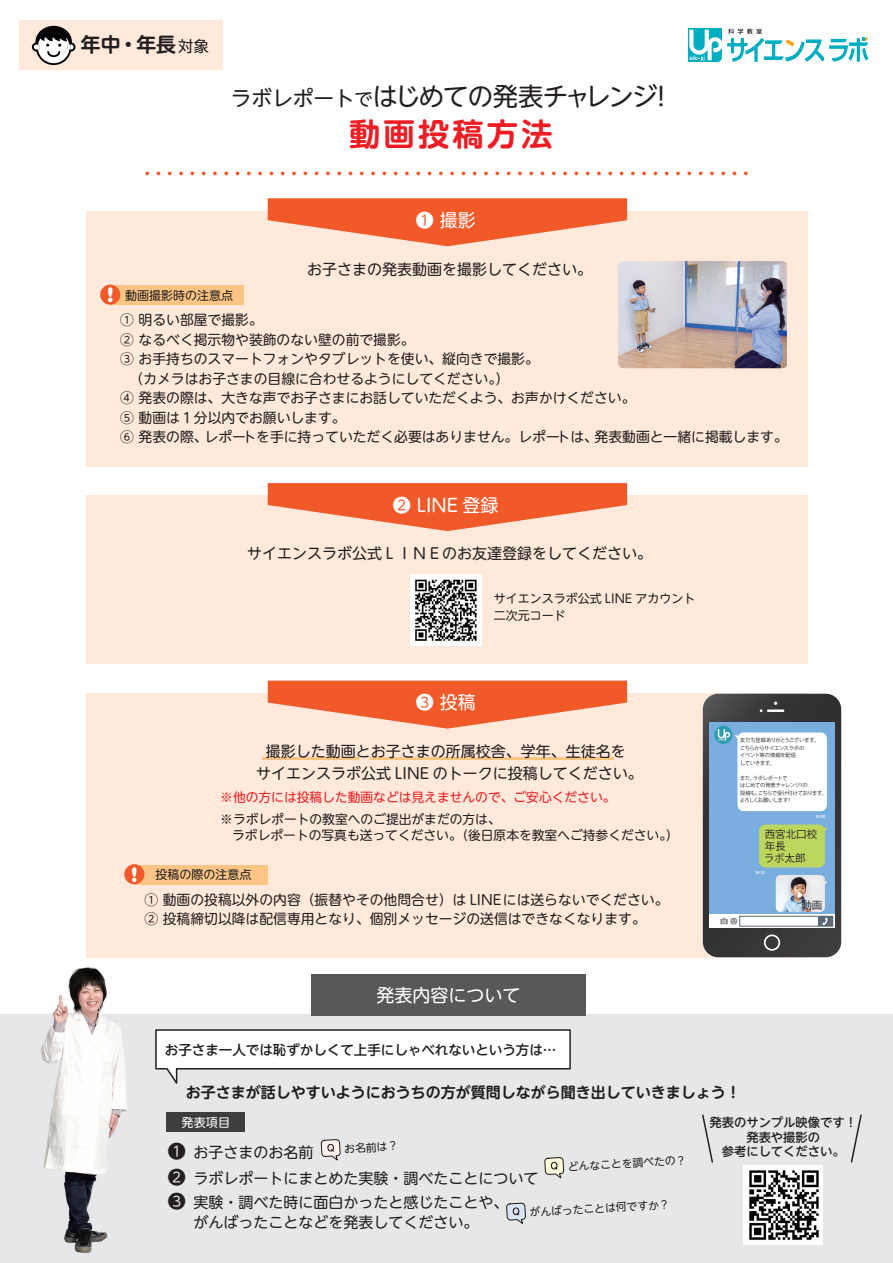
<style>
.page{position:relative;width:893px;height:1263px;background:#fff}
.page>*{position:absolute;margin:0;border:0;box-sizing:border-box;transform-origin:0 0}
.t1{font:700 31.35px "UD Shin M Go Pro De";letter-spacing:.1em;color:#ee1d23}
.t2{font:25.35px "UD Shin M Go Pro";letter-spacing:-.055em;color:#231f20}
.t3{font:700 20.1px "UD Shin M Go Pro De";color:#231f20}
.t4{font:18px "UD Shin M Go Pro";color:#fff}
.t5{font:18px "UD Shin M Go Pro";color:#231f20}
.t6{font:15.45px "UD Shin M Go Pro";color:#231f20}
.t7{font:15px/19.5px "UD Shin M Go Pro";color:#231f20}
.t8{font:700 15px "UD Shin M Go Pro De";color:#231f20}
.t9{font:13.8px/19.5px "UD Shin M Go Pro";color:#231f20}
.t10{font:500 13.5px "UD Shin M Go Pro";color:#231f20}
.t11{font:12.75px/16.5px "UD Shin M Go Pro";color:#231f20}
.t12{font:12.75px "UD Shin M Go Pro";color:#ee1d23}
.t13{font:500 12.3px/14.7px "UD Shin M Go Pro";color:#231f20;text-align:center}
.t14{font:12px/16.5px "UD Shin M Go Pro";color:#231f20}
.t15{font:12px "UD Shin M Go Pro";color:#fff}
.t16{font:10.8px "UD Shin M Go Pro";color:#231f20}
.t17{font:10.5px/12px "Koz Go Pr 6 N";color:#231f20}
.t18{font:5.25px/7.5px "Koz Go Pr 6 N";letter-spacing:-.05em;color:#231f20}
.s1{font-size:20.7px}
.s2{font-size:18.15px}
.s3{font-family:"Gill Sans Nova";font-weight:800;font-size:21.45px;color:#fff}
.s4{font-size:18px}
</style>
<div class="page">
<div style="left:0;top:1014px;width:892px;height:249px;background:#e6e7e9"></div>
<img style="left:40px;top:967px;width:87px;height:286px">
<svg style="left:506px;top:1202px;width:20px;height:22px"></svg>
<div style="left:167px;top:1112px;width:78px;height:20px;background:#3e3e3f"></div>
<svg style="left:320px;top:1139px;width:21px;height:22px"></svg>
<svg style="left:544px;top:1157px;width:20px;height:22px"></svg>
<svg style="left:702px;top:1114px;width:11px;height:49px"></svg>
<svg style="left:850px;top:1114px;width:12px;height:49px"></svg>
<div style="left:19px;top:20px;width:204px;height:50px;background:#fee9da"></div>
<div style="left:35px;top:26px;width:37px;height:32px;background:#050303;border-radius:50%"></div>
<svg style="left:31px;top:28px;width:45px;height:38px"></svg>
<svg style="left:744px;top:172px;width:4px;height:3px"></svg>
<svg style="left:721px;top:172px;width:4px;height:3px"></svg>
<svg style="left:710px;top:172px;width:4px;height:3px"></svg>
<svg style="left:687px;top:172px;width:4px;height:3px"></svg>
<svg style="left:676px;top:172px;width:4px;height:3px"></svg>
<svg style="left:665px;top:172px;width:4px;height:3px"></svg>
<svg style="left:642px;top:172px;width:4px;height:3px"></svg>
<svg style="left:631px;top:172px;width:4px;height:3px"></svg>
<svg style="left:608px;top:172px;width:4px;height:3px"></svg>
<svg style="left:597px;top:172px;width:4px;height:3px"></svg>
<svg style="left:574px;top:172px;width:4px;height:3px"></svg>
<svg style="left:563px;top:172px;width:4px;height:3px"></svg>
<svg style="left:552px;top:172px;width:4px;height:3px"></svg>
<svg style="left:529px;top:172px;width:4px;height:3px"></svg>
<svg style="left:518px;top:172px;width:4px;height:3px"></svg>
<svg style="left:495px;top:172px;width:4px;height:3px"></svg>
<svg style="left:484px;top:172px;width:4px;height:3px"></svg>
<svg style="left:473px;top:172px;width:4px;height:3px"></svg>
<svg style="left:450px;top:172px;width:4px;height:3px"></svg>
<svg style="left:439px;top:172px;width:4px;height:3px"></svg>
<svg style="left:416px;top:172px;width:4px;height:3px"></svg>
<svg style="left:405px;top:172px;width:4px;height:3px"></svg>
<svg style="left:394px;top:172px;width:4px;height:3px"></svg>
<svg style="left:382px;top:172px;width:4px;height:3px"></svg>
<svg style="left:371px;top:172px;width:4px;height:3px"></svg>
<svg style="left:360px;top:172px;width:4px;height:3px"></svg>
<svg style="left:337px;top:172px;width:4px;height:3px"></svg>
<svg style="left:326px;top:172px;width:4px;height:3px"></svg>
<svg style="left:303px;top:172px;width:4px;height:3px"></svg>
<svg style="left:292px;top:172px;width:4px;height:3px"></svg>
<svg style="left:281px;top:172px;width:4px;height:3px"></svg>
<svg style="left:258px;top:172px;width:4px;height:3px"></svg>
<svg style="left:247px;top:172px;width:4px;height:3px"></svg>
<svg style="left:224px;top:172px;width:4px;height:3px"></svg>
<svg style="left:213px;top:172px;width:4px;height:3px"></svg>
<svg style="left:202px;top:172px;width:4px;height:3px"></svg>
<svg style="left:190px;top:172px;width:4px;height:3px"></svg>
<svg style="left:179px;top:172px;width:4px;height:3px"></svg>
<svg style="left:168px;top:172px;width:4px;height:3px"></svg>
<svg style="left:145px;top:172px;width:4px;height:3px"></svg>
<div style="left:87px;top:694px;width:721px;height:264px;background:#fee9da"></div>
<svg style="left:268px;top:681px;width:359px;height:48px"></svg>
<div style="left:134px;top:865px;width:134px;height:19px;background:#fdc585"></div>
<div style="left:124px;top:864px;width:20px;height:20px;background:#f15929;border-radius:50%"></div>
<div style="left:87px;top:211px;width:721px;height:256px;background:#fee9da"></div>
<svg style="left:268px;top:198px;width:359px;height:48px"></svg>
<div style="left:87px;top:495px;width:721px;height:169px;background:#fee9da"></div>
<svg style="left:268px;top:483px;width:359px;height:48px"></svg>
<div style="left:311px;top:974px;width:274px;height:42px;background:#57585a"></div>
<img style="left:411px;top:575px;width:70px;height:70px">
<div style="left:110px;top:285px;width:134px;height:20px;background:#fdc585"></div>
<div style="left:100px;top:285px;width:20px;height:20px;background:#f15929;border-radius:50%"></div>
<hr style="left:263px;top:757px;width:96px;height:3px;background:#fdc585">
<hr style="left:369px;top:757px;width:245px;height:3px;background:#fdc585">
<svg style="left:703px;top:694px;width:138px;height:263px;background:#90a4ac"></svg>
<svg style="left:155px;top:1029px;width:416px;height:55px"></svg>
<svg style="left:688px;top:28px;width:181px;height:34px"></svg>
<img style="left:618px;top:261px;width:169px;height:107px">
<img style="left:744px;top:1166px;width:78px;height:78px">
<h3 class="t3" style="left:81px;top:28px;width:97px">年中・年長</h3>
<p class="t6" style="left:178px;top:34px;width:32px">対象</p>
<h2 class="t2" style="left:231px;top:76px;width:444px"><span class="s1">ラボレポート</span><span class="s2">で</span>はじめての発表チャレンジ！</h2>
<h1 class="t1" style="left:349px;top:109px;width:205px">動画投稿方法</h1>
<h3 class="t4" style="left:416px;top:205px;width:61px">❶ 撮影</h3>
<p class="t7" style="left:307px;top:258px;width:286px">お子さまの発表動画を撮影してください。</p>
<p class="t14" style="left:107px;top:286px;width:128px"><span class="s3">!</span> 動画撮影時の注意点</p>
<p class="t9" style="left:120px;top:310px;width:144px">① 明るい部屋で撮影。</p>
<p class="t9" style="left:120px;top:329px;width:296px">② なるべく掲示物や装飾のない壁の前で撮影。</p>
<p class="t9" style="left:120px;top:349px;width:420px">③ お手持ちのスマートフォンやタブレットを使い、縦向きで撮影。</p>
<p class="t9" style="left:130px;top:368px;width:381px">（カメラはお子さまの目線に合わせるようにしてください。）</p>
<p class="t9" style="left:120px;top:388px;width:517px">④ 発表の際は、大きな声でお子さまにお話していただくよう、お声かけください。</p>
<p class="t9" style="left:120px;top:407px;width:227px">⑤ 動画は１分以内でお願いします。</p>
<p class="t9" style="left:120px;top:427px;width:669px">⑥ 発表の際、レポートを手に持っていただく必要はありません。レポートは、発表動画と一緒に掲載します。</p>
<h3 class="t4" style="left:393px;top:490px;width:107px">❷ LINE 登録</h3>
<p class="t7" style="left:247px;top:543px;width:406px">サイエンスラボ公式ＬＩＮＥのお友達登録をしてください。</p>
<p class="t14" style="left:494px;top:590px;width:203px">サイエンスラボ公式 LINE アカウント二次元コード</p>
<h3 class="t4" style="left:416px;top:688px;width:61px">❸ 投稿</h3>
<p class="t7" style="left:256px;top:739px;width:388px;line-height:22.5px;text-align:center">撮影した動画とお子さまの所属校舎、学年、生徒名を<br>サイエンスラボ公式 LINE のトークに投稿してください。</p>
<p class="t12" style="left:220px;top:787px;width:397px">※他の方には投稿した動画などは見えませんので、ご安心ください。</p>
<p class="t11" style="left:232px;top:810px;width:448px;text-indent:-12px">※ラボレポートの教室へのご提出がまだの方は、<br>ラボレポートの写真も送ってください。（後日原本を教室へご持参ください。）</p>
<p class="t14" style="left:131px;top:866px;width:122px"><span class="s3">!</span> 投稿の際の注意点</p>
<p class="t9" style="left:144px;top:889px;width:526px">① 動画の投稿以外の内容（振替やその他問合せ）は LINEには送らないでください。<br>② 投稿締切以降は配信専用となり、個別メッセージの送信はできなくなります。</p>
<h3 class="t4" style="left:377px;top:981px;width:145px">発表内容について</h3>
<p class="t18" style="left:740px;top:737px;width:81px">友だち登録ありがとうございます。こちらからサイエンスラボの<br>イベント等の情報を配信<br>していきます。</p>
<p class="t18" style="left:740px;top:774px;width:88px">また、ラボレポートで<br>はじめての発表チャレンジ！の<br>投稿も、こちらで受け付けております。よろしくお願いします！</p>
<p class="t17" style="left:764px;top:829px;width:55px">西宮北口校年長<br>ラボ太郎</p>
<p class="t17" style="left:801px;top:899px;width:22px">動画</p>
<p class="t10" style="left:165px;top:1038px;width:393px">お子さま一人では恥ずかしくて上手にしゃべれないという方は…</p>
<p class="t8" style="left:186px;top:1080px;width:556px">お子さまが話しやすいようにおうちの方が質問しながら聞き出していきましょう！</p>
<p class="t15" style="left:181px;top:1112px;width:50px">発表項目</p>
<p class="t7" style="left:168px;top:1142px;width:147px"><span class="s4">❶</span> お子さまのお名前</p>
<p class="t16" style="left:344px;top:1140px;width:55px;rotate:-3deg">お名前は？</p>
<p class="t7" style="left:168px;top:1167px;width:372px"><span class="s4">❷</span> ラボレポートにまとめた実験・調べたことについて</p>
<p class="t16" style="left:567px;top:1158px;width:120px;rotate:-3deg">どんなことを調べたの？</p>
<h3 class="t5" style="left:168px;top:1187px;width:19px">❸</h3>
<p class="t16" style="left:529px;top:1203px;width:142px;rotate:-3deg">がんばったことは何ですか？</p>
<p class="t7" style="left:194px;top:1192px;width:317px">実験・調べた時に面白かったと感じたことや、がんばったことなどを発表してください。</p>
<p class="t13" style="left:709px;top:1114px;width:149px">発表のサンプル映像です！発表や撮影の<br>参考にしてください。</p>
</div>
